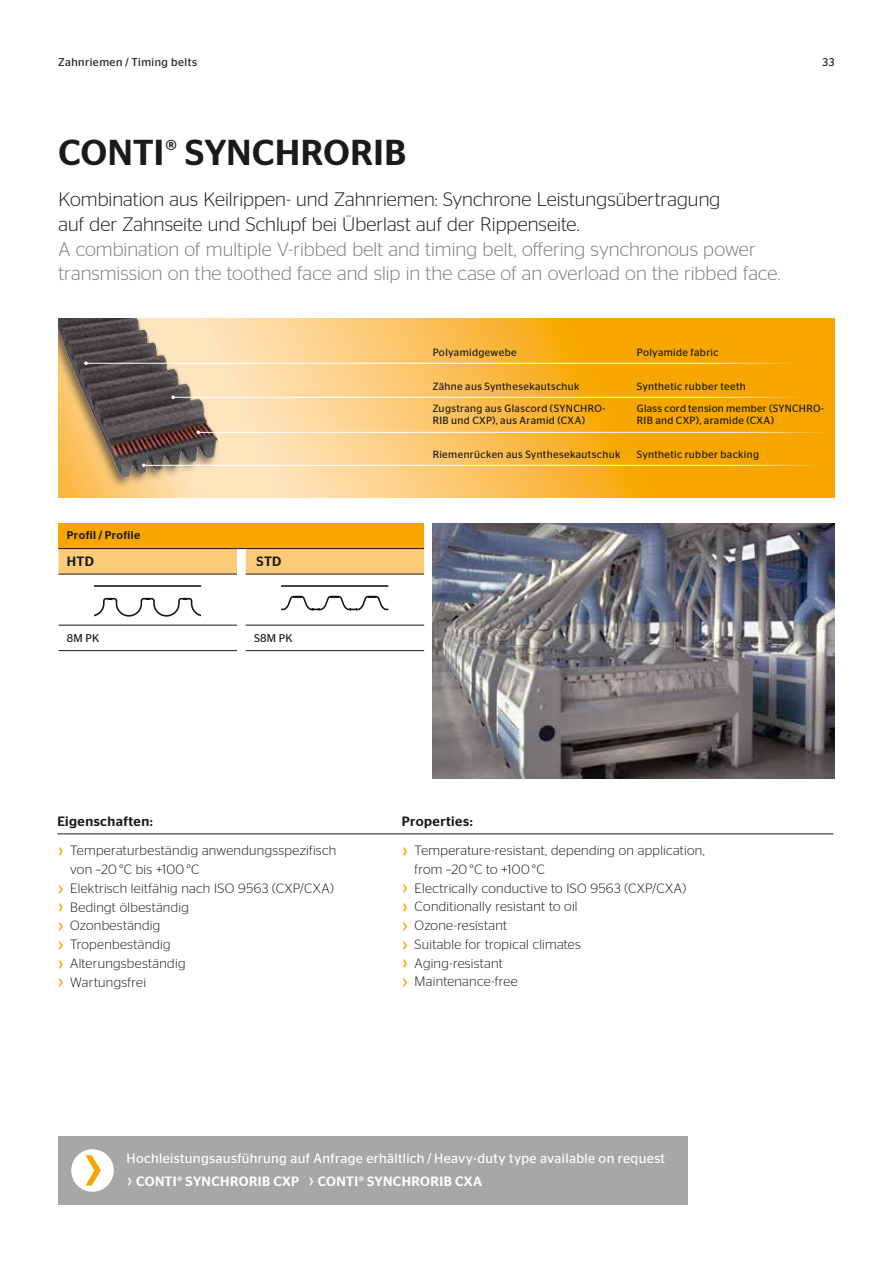
<style>
.page{position:relative;width:893px;height:1263px;background:#fff}
.page>*{position:absolute;margin:0;border:0;box-sizing:border-box;transform-origin:0 0}
.t1{font:500 36px "Stag Sans";letter-spacing:.01em;color:#1a1a18}
.t2{font:300 19.5px/24.8px "Stag Sans";letter-spacing:.005em;color:#7b7b7a}
.t3{font:300 19.5px/24.8px "Stag Sans";letter-spacing:.005em;color:#1a1a18}
.t4{font:300 13.5px/18.8px "Stag Sans";letter-spacing:.02em;color:#1a1a18}
.t5{font:13.5px "Stag Sans";letter-spacing:.025em;color:#fff}
.t6{font:500 13.5px "Stag Sans";letter-spacing:.03em;color:#fff}
.t7{font:500 13.5px "Stag Sans";letter-spacing:.03em;color:#1a1a18}
.t8{font:11.25px "Stag Sans";letter-spacing:.045em;color:#1a1a18}
.t9{font:500 11.25px "Stag Sans";letter-spacing:.03em;color:#1a1a18}
.t10{font:10.5px "Stag Sans";letter-spacing:.035em;color:#1a1a18}
.s1{font-weight:400;font-size:28.5px}
</style>
<div class="page">
<svg style="left:58px;top:319px;width:776px;height:178px;background:#fabc46"></svg>
<hr style="left:57px;top:833px;width:776px;height:1px;background:#1a1a18">
<div style="left:58px;top:319px;width:163px;height:170px;background:#1a1a18;opacity:.6"></div>
<img style="left:58px;top:319px;width:160px;height:158px">
<hr style="left:144px;top:465px;width:683px;height:1px;background:#fff">
<svg style="left:142px;top:463px;width:4px;height:4px"></svg>
<hr style="left:86px;top:363px;width:741px;height:1px;background:#fff">
<svg style="left:84px;top:361px;width:4px;height:4px"></svg>
<hr style="left:173px;top:397px;width:654px;height:1px;background:#fff">
<svg style="left:171px;top:395px;width:4px;height:4px"></svg>
<hr style="left:198px;top:432px;width:634px;height:1px;background:#fff">
<div style="left:58px;top:523px;width:366px;height:26px;background:#f7a600"></div>
<div style="left:58px;top:1136px;width:630px;height:68px;background:#a7a7a8"></div>
<div style="left:71px;top:1149px;width:43px;height:43px;background:#fff;border-radius:50%"></div>
<svg style="left:58px;top:548px;width:366px;height:103px"></svg>
<hr style="left:281px;top:585px;width:107px;height:2px;background:#141415">
<img style="left:433px;top:523px;width:401px;height:255px">
<p class="t8" style="left:58px;top:56px;width:140px">Zahnriemen / Timing belts</p>
<p class="t8" style="left:822px;top:56px;width:14px">33</p>
<h1 class="t1" style="left:58px;top:132px;width:349px">CONTI<span class="s1">®</span> SYNCHRORIB</h1>
<h2 class="t3" style="left:58px;top:187px;width:663px">Kombination aus Keilrippen- und Zahnriemen: Synchrone Leistungsübertragung auf der Zahnseite und Schlupf bei Überlast auf der Rippenseite.</h2>
<h2 class="t2" style="left:58px;top:236px;width:724px">A combination of multiple V-ribbed belt and timing belt, offering synchronous power transmission on the toothed face and slip in the case of an overload on the ribbed face.</h2>
<p class="t10" style="left:433px;top:346px;width:86px">Polyamidgewebe</p>
<p class="t10" style="left:637px;top:346px;width:83px">Polyamide fabric</p>
<p class="t10" style="left:433px;top:380px;width:149px">Zähne aus Synthesekautschuk</p>
<p class="t10" style="left:637px;top:380px;width:110px">Synthetic rubber teeth</p>
<p class="t10" style="left:433px;top:402px;width:174px">Zugstrang aus Glascord (SYNCHRO-</p>
<p class="t10" style="left:637px;top:402px;width:189px">Glass cord tension member (SYNCHRO-</p>
<p class="t10" style="left:433px;top:414px;width:154px">RIB und CXP), aus Aramid (CXA)</p>
<p class="t10" style="left:637px;top:414px;width:139px">RIB and CXP), aramide (CXA)</p>
<p class="t9" style="left:67px;top:529px;width:75px">Profil / Profile</p>
<p class="t7" style="left:67px;top:553px;width:28px">HTD</p>
<p class="t7" style="left:257px;top:553px;width:26px">STD</p>
<p class="t8" style="left:67px;top:631px;width:34px">8M PK</p>
<p class="t8" style="left:254px;top:631px;width:40px">S8M PK</p>
<p class="t10" style="left:433px;top:448px;width:189px">Riemenrücken aus Synthesekautschuk</p>
<p class="t10" style="left:637px;top:448px;width:124px">Synthetic rubber backing</p>
<p class="t7" style="left:57px;top:813px;width:97px">Eigenschaften:</p>
<p class="t4" style="left:70px;top:841px;width:268px">Temperaturbeständig anwendungsspezifisch von –20 °C bis +100 °C<br>Elektrisch leitfähig nach ISO 9563 (CXP/CXA)<br>Bedingt ölbeständig<br>Ozonbeständig<br>Tropenbeständig<br>Alterungsbeständig<br>Wartungsfrei</p>
<p class="t7" style="left:402px;top:813px;width:72px">Properties:</p>
<p class="t4" style="left:415px;top:841px;width:292px">Temperature-resistant, depending on application, from –20 °C to +100 °C<br>Electrically conductive to ISO 9563 (CXP/CXA)<br>Conditionally resistant to oil<br>Ozone-resistant<br>Suitable for tropical climates<br>Aging-resistant<br>Maintenance-free</p>
<p class="t5" style="left:126px;top:1150px;width:540px">Hochleistungsausführung auf Anfrage erhältlich /Heavy-duty type available on request</p>
<p class="t6" style="left:136px;top:1173px;width:165px">CONTI® SYNCHRORIB CXP</p>
<p class="t6" style="left:318px;top:1173px;width:166px">CONTI® SYNCHRORIB CXA</p>
</div>
